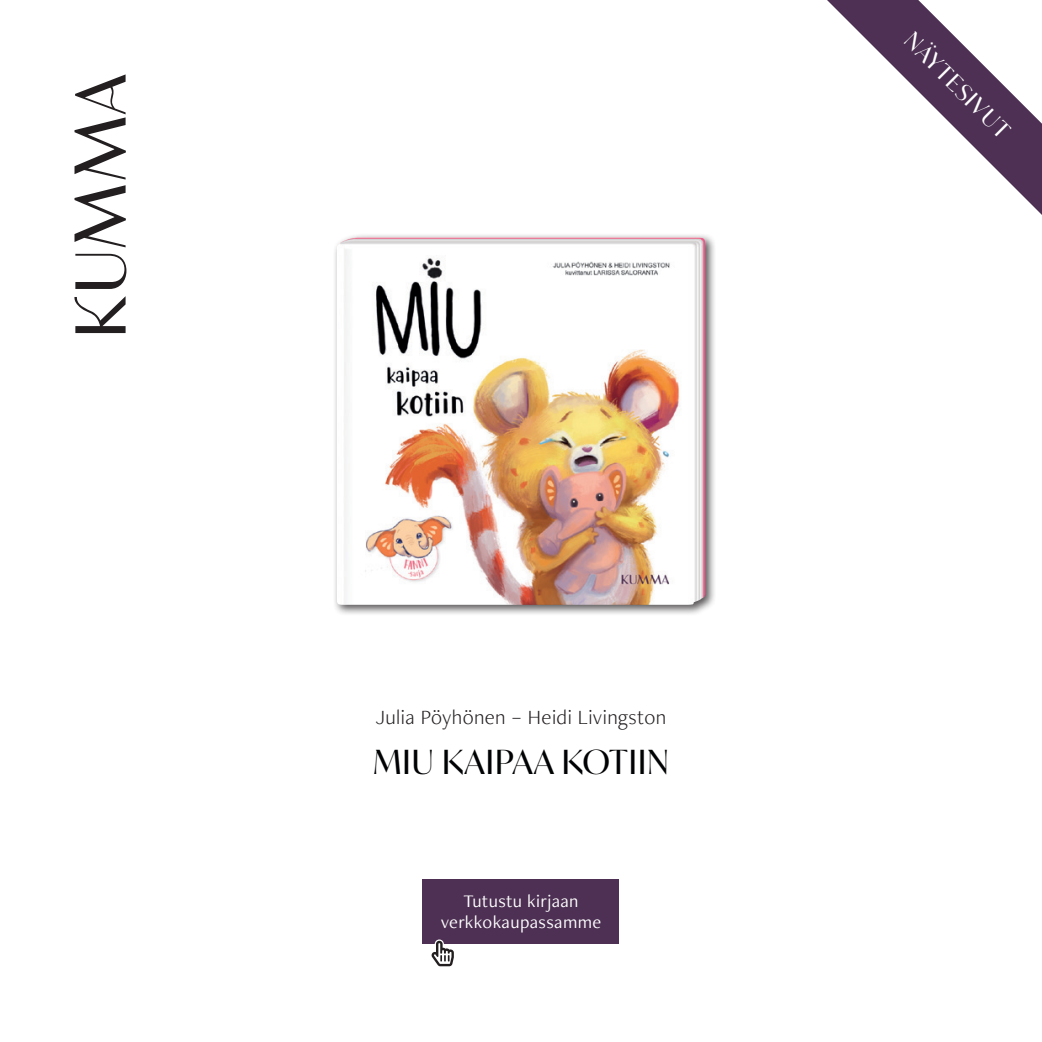
<style>
.page{position:relative;width:1042px;height:1042px;background:#fff}
.page>*{position:absolute;margin:0;border:0;box-sizing:border-box;transform-origin:0 0}
.t1{font:33.25px "Ivy Mode";letter-spacing:.03em;color:#010203}
.t2{font:22.75px "Ivy Mode";color:#fff}
.t3{font:300 21px "Freight Neo Pro";letter-spacing:.02em;color:#231f20}
.t4{font:18.38px/21px "Freight Neo Pro";letter-spacing:.02em;color:#fff;text-align:center}
</style>
<div class="page">
<svg style="left:827px;top:0;width:215px;height:215px"></svg>
<svg style="left:75px;top:254px;width:51px;height:35px"></svg>
<svg style="left:74px;top:296px;width:52px;height:37px"></svg>
<svg style="left:74px;top:74px;width:52px;height:173px"></svg>
<div style="left:332px;top:233px;width:384px;height:383px;background:#231f20;opacity:.75"></div>
<img style="left:337px;top:237px;width:368px;height:368px">
<div style="left:422px;top:879px;width:197px;height:64px;background:#4d3053"></div>
<svg style="left:428px;top:939px;width:29px;height:28px"></svg>
<p class="t3" style="left:376px;top:703px;width:292px">Julia Pöyhönen – Heidi Livingston</p>
<h1 class="t1" style="left:373px;top:739px;width:297px">MIU KAIPAA KOTIIN</h1>
<p class="t4" style="left:441px;top:889px;width:162px">Tutustu kirjaan verkkokaupassamme</p>
<p class="t2" style="left:919px;top:26px;width:139px;rotate:45deg">NÄYTESIVUT</p>
</div>
